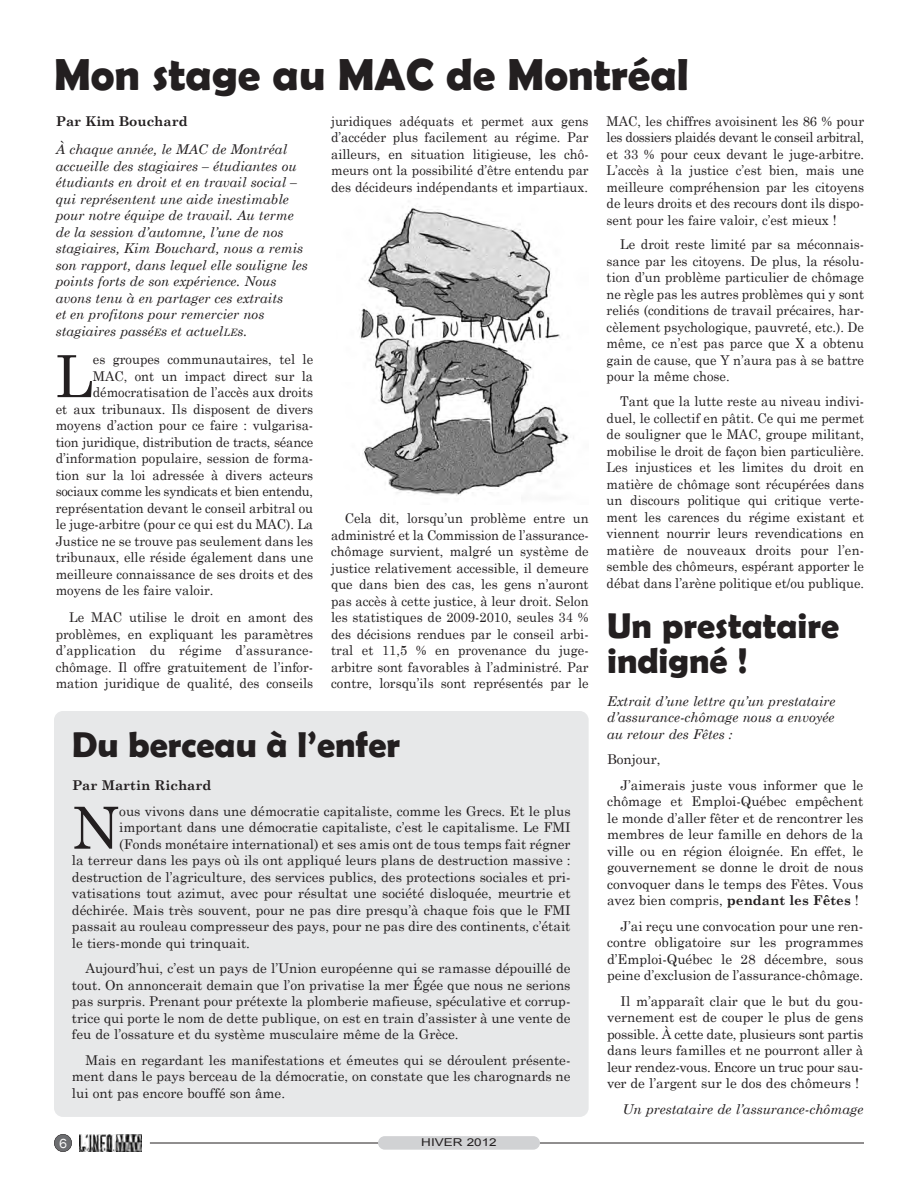
<style>
.page{position:relative;width:918px;height:1188px;background:#fff}
.page>*{position:absolute;margin:0;border:0;box-sizing:border-box;transform-origin:0 0}
.t1{font:58.05px "Century Schoolbook";color:#231f20;scale:.96 1}
.t2{font:58.05px "Century Schoolbook";color:#231f20}
.t3{font:700 45px "Berlin Sans FB Demi";color:#231f20}
.t4{font:700 36px/34.5px "Berlin Sans FB Demi";color:#231f20}
.t5{font:13.5px/16.5px "Century Schoolbook";color:#231f20;text-align:justify;scale:.96 1}
.t6{font:13.5px/16.5px "Century Schoolbook";color:#231f20;text-align:justify}
.t7{font:italic 13.5px/16.5px "Century Schoolbook";color:#231f20}
.t8{font:13.5px "Century Schoolbook";letter-spacing:-.02em;color:#231f20;scale:.96 1}
.t9{font:700 13.5px "Century Schoolbook";color:#231f20}
.t10{font:13.5px "Franklin Gothic";color:#fff}
.t11{font:10.8px "Arial";color:#231f20;scale:1.25 1}
.s1{font-size:10.2px}
.s2{font-weight:700}
</style>
<div class="page">
<div style="left:54px;top:1134px;width:18px;height:18px;background:#6c6d70;border-radius:50%"></div>
<div style="left:54px;top:1134px;width:18px;height:18px;border:1px solid #231f20;border-radius:50%"></div>
<img style="left:80px;top:1134px;width:62px;height:18px">
<hr style="left:150px;top:1143px;width:714px;height:1px;background:#231f20">
<div style="left:378px;top:1136px;width:162px;height:14px;background:#d1d2d4;border-radius:7px"></div>
<div style="left:54px;top:711px;width:535px;height:406px;background:#e7e8e9;border-radius:9px"></div>
<img style="left:359px;top:207px;width:210px;height:289px">
<h2 class="t3" style="left:54px;top:48px;width:636px">mon stage au maC de montréal</h2>
<p class="t9" style="left:56px;top:112px;width:134px">Par Kim Bouchard</p>
<p class="t7" style="left:56px;top:141px;width:254px">À chaque année, le MAC de Montréal accueille des stagiaires – étudiantes ou étudiants en droit et en travail social – qui représentent une aide inestimable pour notre équipe de travail. Au terme de la session d’automne, l’une de nos stagiaires, Kim Bouchard, nous a remis son rapport, dans lequel elle souligne les points forts de son expérience. Nous avons tenu à en partager ces extraits<br>et en profitons pour remercier nos stagiaires passé<span class="s1">E</span>s et actuel<span class="s1">LE</span>s.</p>
<h1 class="t1" style="left:56px;top:340px;width:40px">L</h1>
<p class="t5" style="left:93px;top:351px;width:231px">es groupes communautaires, tel le</p>
<p class="t5" style="left:93px;top:367px;width:231px">MAC, ont un impact direct sur la</p>
<p class="t5" style="left:93px;top:384px;width:231px">démocratisation de l’accès aux droits</p>
<p class="t5" style="left:56px;top:400px;width:270px">et aux tribunaux. Ils disposent de divers</p>
<p class="t5" style="left:56px;top:417px;width:270px">moyens d’action pour ce faire : vulgarisa-</p>
<p class="t5" style="left:56px;top:433px;width:270px">tion juridique, distribution de tracts, séance</p>
<p class="t5" style="left:56px;top:450px;width:270px">d’information populaire, session de forma-</p>
<p class="t5" style="left:56px;top:466px;width:270px">tion sur la loi adressée à divers acteurs</p>
<p class="t8" style="left:56px;top:483px;width:270px">sociaux comme les syndicats et bien entendu,</p>
<p class="t5" style="left:56px;top:499px;width:270px">représentation devant le conseil arbitral ou</p>
<p class="t5" style="left:56px;top:516px;width:270px">le juge-arbitre (pour ce qui est du MAC). La</p>
<p class="t5" style="left:56px;top:532px;width:270px">Justice ne se trouve pas seulement dans les</p>
<p class="t5" style="left:56px;top:549px;width:270px">tribunaux, elle réside également dans une</p>
<p class="t5" style="left:56px;top:565px;width:270px">meilleure connaissance de ses droits et des</p>
<p class="t5" style="left:56px;top:582px;width:166px">moyens de les faire valoir.</p>
<p class="t5" style="left:56px;top:609px;width:270px;text-indent:13px">Le MAC utilise le droit en amont des problèmes, en expliquant les paramètres d’application du régime d’assurance&shy;chômage. Il offre gratuitement de l’infor&shy;mation juridique de qualité, des conseils</p>
<p class="t5" style="left:331px;top:112px;width:270px">juridiques adéquats et permet aux gens d’accéder plus facilement au régime. Par ailleurs, en situation litigieuse, les chô&shy;meurs ont la possibilité d’être entendu par des décideurs indépendants et impartiaux.</p>
<p class="t5" style="left:331px;top:510px;width:270px;text-indent:14px">Cela dit, lorsqu’un problème entre un administré et la Commission de l’assurance&shy;chômage survient, malgré un système de justice relativement accessible, il demeure que dans bien des cas, les gens n’auront pas accès à cette justice, à leur droit. Selon les statistiques de 2009-2010, seules 34 % des décisions rendues par le conseil arbi&shy;tral et 11,5 % en provenance du juge&shy;arbitre sont favorables à l’administré. Par contre, lorsqu’ils sont représentés par le</p>
<h3 class="t4" style="left:72px;top:727px;width:330px">du berceau à l’enfer</h3>
<p class="t9" style="left:72px;top:777px;width:141px">Par Martin Richard</p>
<h1 class="t2" style="left:72px;top:792px;width:49px">N</h1>
<p class="t6" style="left:119px;top:802px;width:453px">ous vivons dans une démocratie capitaliste, comme les Grecs. Et le plus</p>
<p class="t6" style="left:119px;top:819px;width:453px">important dans une démocratie capitaliste, c’est le capitalisme. Le FMI</p>
<p class="t6" style="left:119px;top:835px;width:453px">(Fonds monétaire international) et ses amis ont de tous temps fait régner</p>
<p class="t6" style="left:72px;top:852px;width:500px">la terreur dans les pays où ils ont appliqué leurs plans de destruction massive :</p>
<p class="t6" style="left:72px;top:868px;width:500px">destruction de l’agriculture, des services publics, des protections sociales et pri-</p>
<p class="t6" style="left:72px;top:885px;width:500px">vatisations tout azimut, avec pour résultat une société disloquée, meurtrie et</p>
<p class="t6" style="left:72px;top:901px;width:500px">déchirée. Mais très souvent, pour ne pas dire presqu’à chaque fois que le FMI</p>
<p class="t6" style="left:72px;top:918px;width:500px">passait au rouleau compresseur des pays, pour ne pas dire des continents, c’était</p>
<p class="t6" style="left:72px;top:934px;width:180px">le tiers-monde qui trinquait.</p>
<p class="t6" style="left:72px;top:960px;width:500px;text-indent:14px">Aujourd’hui, c’est un pays de l’Union européenne qui se ramasse dépouillé de tout. On annoncerait demain que l’on privatise la mer Égée que nous ne serions pas surpris. Prenant pour prétexte la plomberie mafieuse, spéculative et corrup&shy;trice qui porte le nom de dette publique, on est en train d’assister à une vente de feu de l’ossature et du système musculaire même de la Grèce.</p>
<p class="t6" style="left:72px;top:1051px;width:500px;text-indent:14px">Mais en regardant les manifestations et émeutes qui se déroulent présente&shy;ment dans le pays berceau de la démocratie, on constate que les charognards ne lui ont pas encore bouffé son âme.</p>
<p class="t10" style="left:59px;top:1135px;width:9px">6</p>
<p class="t11" style="left:421px;top:1137px;width:62px">HIVER 2012</p>
<p class="t5" style="left:607px;top:112px;width:270px">MAC, les chiffres avoisinent les 86 % pour les dossiers plaidés devant le conseil arbitral, et 33 % pour ceux devant le juge-arbitre.<br>L’accès à la justice c’est bien, mais une meilleure compréhension par les citoyens de leurs droits et des recours dont ils dispo&shy;sent pour les faire valoir, c’est mieux !</p>
<p class="t5" style="left:607px;top:236px;width:270px;text-indent:14px">Le droit reste limité par sa méconnais&shy;sance par les citoyens. De plus, la résolu&shy;tion d’un problème particulier de chômage ne règle pas les autres problèmes qui y sont reliés (conditions de travail précaires, har&shy;cèlement psychologique, pauvreté, etc.). De même, ce n’est pas parce que X a obtenu gain de cause, que Y n’aura pas à se battre pour la même chose.</p>
<p class="t5" style="left:607px;top:393px;width:270px;text-indent:13px">Tant que la lutte reste au niveau indivi&shy;duel, le collectif en pâtit. Ce qui me permet de souligner que le MAC, groupe militant, mobilise le droit de façon bien particulière.<br>Les injustices et les limites du droit en matière de chômage sont récupérées dans un discours politique qui critique verte&shy;ment les carences du régime existant et viennent nourrir leurs revendications en matière de nouveaux droits pour l’en&shy;semble des chômeurs, espérant apporter le débat dans l’arène politique et/ou publique.</p>
<h3 class="t4" style="left:607px;top:608px;width:234px">Un prestataire indigné !</h3>
<p class="t7" style="left:607px;top:692px;width:230px;text-align:justify">Extrait d’une lettre qu’un prestataire d’assurance-chômage nous a envoyée au retour des Fêtes :</p>
<p class="t6" style="left:621px;top:746px;width:244px;line-height:25.5px;text-indent:-13px">Bonjour,<br>J’aimerais juste vous informer que le</p>
<p class="t6" style="left:607px;top:793px;width:258px">chômage et Emploi-Québec empêchent le monde d’aller fêter et de rencontrer les membres de leur famille en dehors de la ville ou en région éloignée. En effet, le gouvernement se donne le droit de nous convoquer dans le temps des Fêtes. Vous avez bien compris, <span class="s2">pendant les Fêtes</span> !</p>
<p class="t6" style="left:607px;top:917px;width:258px;text-indent:14px">J’ai reçu une convocation pour une ren&shy;contre obligatoire sur les programmes d’Emploi-Québec le 28 décembre, sous peine d’exclusion de l’assurance-chômage.</p>
<p class="t6" style="left:607px;top:992px;width:258px;text-indent:13px">Il m’apparaît clair que le but du gou&shy;vernement est de couper le plus de gens possible. À cette date, plusieurs sont partis dans leurs familles et ne pourront aller à leur rendez-vous. Encore un truc pour sau&shy;ver de l’argent sur le dos des chômeurs !</p>
<p class="t7" style="left:623px;top:1100px;width:242px">Un prestataire de l’assurance-chômage</p>
</div>
